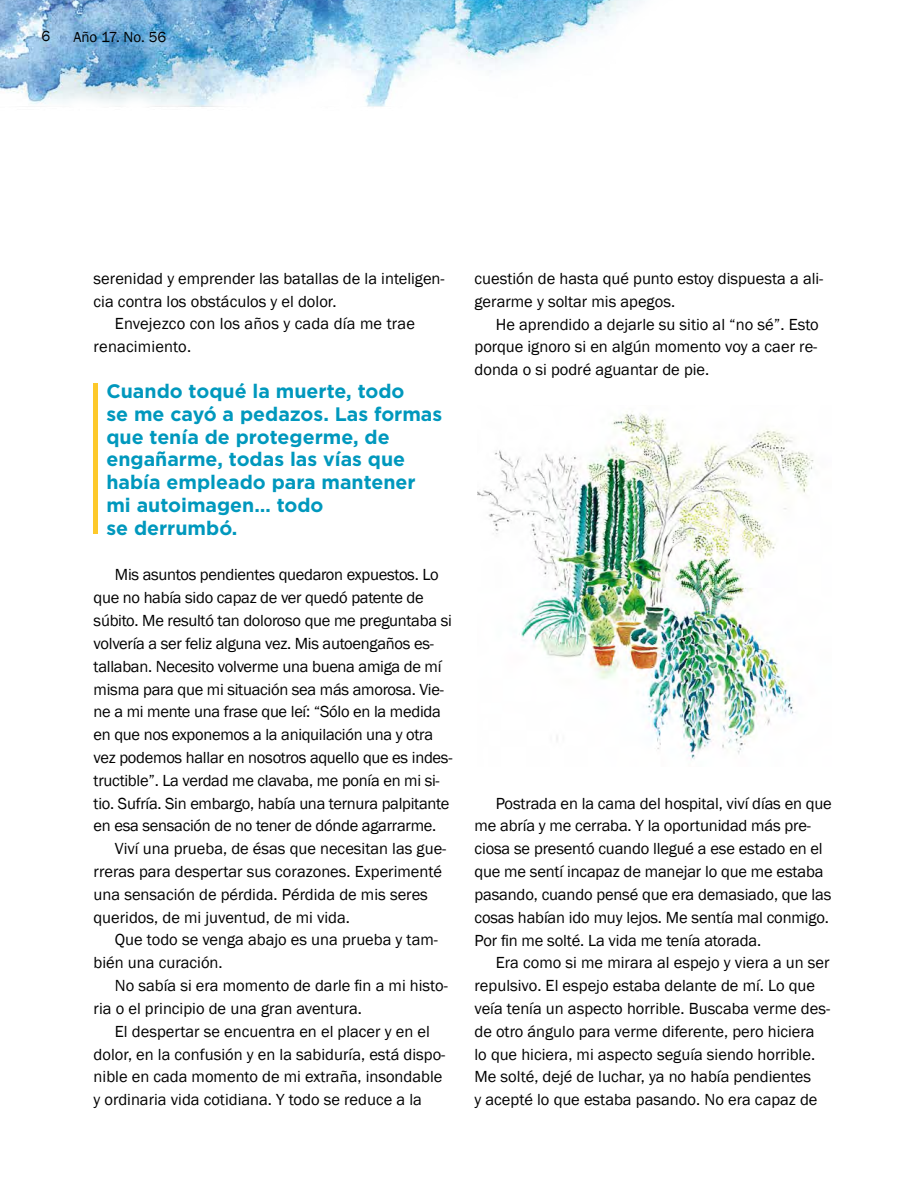
<style>
.page{position:relative;width:915px;height:1187px;background:#fff}
.page>*{position:absolute;margin:0;border:0;box-sizing:border-box;transform-origin:0 0}
.t1{font:700 19.5px/22.8px "Gotham";color:#0098bd}
.t2{font:16.5px/22.8px "Franklin Gothic";color:#000}
.t3{font:15px "Franklin Gothic";color:#000}
</style>
<div class="page">
<img style="left:0;top:0;width:643px;height:107px">
<img style="left:477px;top:411px;width:337px;height:348px">
<hr style="left:94px;top:383px;width:4px;height:151px;background:#fdc92b">
<p class="t3" style="left:42px;top:26px;width:10px">6</p>
<p class="t3" style="left:73px;top:28px;width:94px">Año 17. No. 56</p>
<p class="t2" style="left:94px;top:267px;width:352px">serenidad y emprender las batallas de la inteligen-</p>
<p class="t2" style="left:94px;top:290px;width:244px">cia contra los obstáculos y el dolor.</p>
<p class="t2" style="left:115px;top:313px;width:301px">Envejezco con los años y cada día me trae</p>
<p class="t2" style="left:94px;top:336px;width:99px">renacimiento.</p>
<p class="t1" style="left:106px;top:379px;width:337px">Cuando toqué la muerte, todo<br>se me cayó a pedazos. Las formas que tenía de protegerme, de engañarme, todas las vías que había empleado para mantener mi autoimagen… todo<br>se derrumbó.</p>
<p class="t2" style="left:115px;top:564px;width:325px">Mis asuntos pendientes quedaron expuestos. Lo</p>
<p class="t2" style="left:94px;top:586px;width:331px">que no había sido capaz de ver quedó patente de</p>
<p class="t2" style="left:94px;top:609px;width:359px">súbito. Me resultó tan doloroso que me preguntaba si</p>
<p class="t2" style="left:94px;top:632px;width:341px">volvería a ser feliz alguna vez. Mis autoengaños es-</p>
<p class="t2" style="left:94px;top:655px;width:349px">tallaban. Necesito volverme una buena amiga de mí</p>
<p class="t2" style="left:94px;top:678px;width:351px">misma para que mi situación sea más amorosa. Vie-</p>
<p class="t2" style="left:94px;top:700px;width:348px">ne a mi mente una frase que leí: “Sólo en la medida</p>
<p class="t2" style="left:94px;top:723px;width:341px">en que nos exponemos a la aniquilación una y otra</p>
<p class="t2" style="left:94px;top:746px;width:360px">vez podemos hallar en nosotros aquello que es indes-</p>
<p class="t2" style="left:94px;top:769px;width:347px">tructible”. La verdad me clavaba, me ponía en mi si-</p>
<p class="t2" style="left:94px;top:792px;width:357px">tio. Sufría. Sin embargo, había una ternura palpitante</p>
<p class="t2" style="left:94px;top:814px;width:344px">en esa sensación de no tener de dónde agarrarme.</p>
<p class="t2" style="left:115px;top:837px;width:333px">Viví una prueba, de ésas que necesitan las gue-</p>
<p class="t2" style="left:94px;top:860px;width:350px">rreras para despertar sus corazones. Experimenté</p>
<p class="t2" style="left:94px;top:883px;width:336px">una sensación de pérdida. Pérdida de mis seres</p>
<p class="t2" style="left:94px;top:906px;width:258px">queridos, de mi juventud, de mi vida.</p>
<p class="t2" style="left:115px;top:928px;width:324px">Que todo se venga abajo es una prueba y tam-</p>
<p class="t2" style="left:94px;top:951px;width:130px">bién una curación.</p>
<p class="t2" style="left:115px;top:974px;width:334px">No sabía si era momento de darle fin a mi histo-</p>
<p class="t2" style="left:94px;top:997px;width:270px">ria o el principio de una gran aventura.</p>
<p class="t2" style="left:115px;top:1020px;width:316px">El despertar se encuentra en el placer y en el</p>
<p class="t2" style="left:94px;top:1042px;width:353px">dolor, en la confusión y en la sabiduría, está dispo-</p>
<p class="t2" style="left:94px;top:1065px;width:350px">nible en cada momento de mi extraña, insondable</p>
<p class="t2" style="left:94px;top:1088px;width:329px">y ordinaria vida cotidiana. Y todo se reduce a la</p>
<p class="t2" style="left:474px;top:267px;width:350px">cuestión de hasta qué punto estoy dispuesta a ali&shy;gerarme y soltar mis apegos.</p>
<p class="t2" style="left:474px;top:313px;width:345px;text-align:justify;text-indent:21px">He aprendido a dejarle su sitio al “no sé”. Esto porque ignoro si en algún momento voy a caer re&shy;donda o si podré aguantar de pie.</p>
<p class="t2" style="left:474px;top:792px;width:358px;text-indent:21px">Postrada en la cama del hospital, viví días en que me abría y me cerraba. Y la oportunidad más pre&shy;ciosa se presentó cuando llegué a ese estado en el que me sentí incapaz de manejar lo que me estaba pasando, cuando pensé que era demasiado, que las cosas habían ido muy lejos. Me sentía mal conmigo.<br>Por fin me solté. La vida me tenía atorada.</p>
<p class="t2" style="left:474px;top:951px;width:357px;text-indent:21px">Era como si me mirara al espejo y viera a un ser repulsivo. El espejo estaba delante de mí. Lo que veía tenía un aspecto horrible. Buscaba verme des&shy;de otro ángulo para verme diferente, pero hiciera lo que hiciera, mi aspecto seguía siendo horrible.<br>Me solté, dejé de luchar, ya no había pendientes<br>y acepté lo que estaba pasando. No era capaz de</p>
</div>
